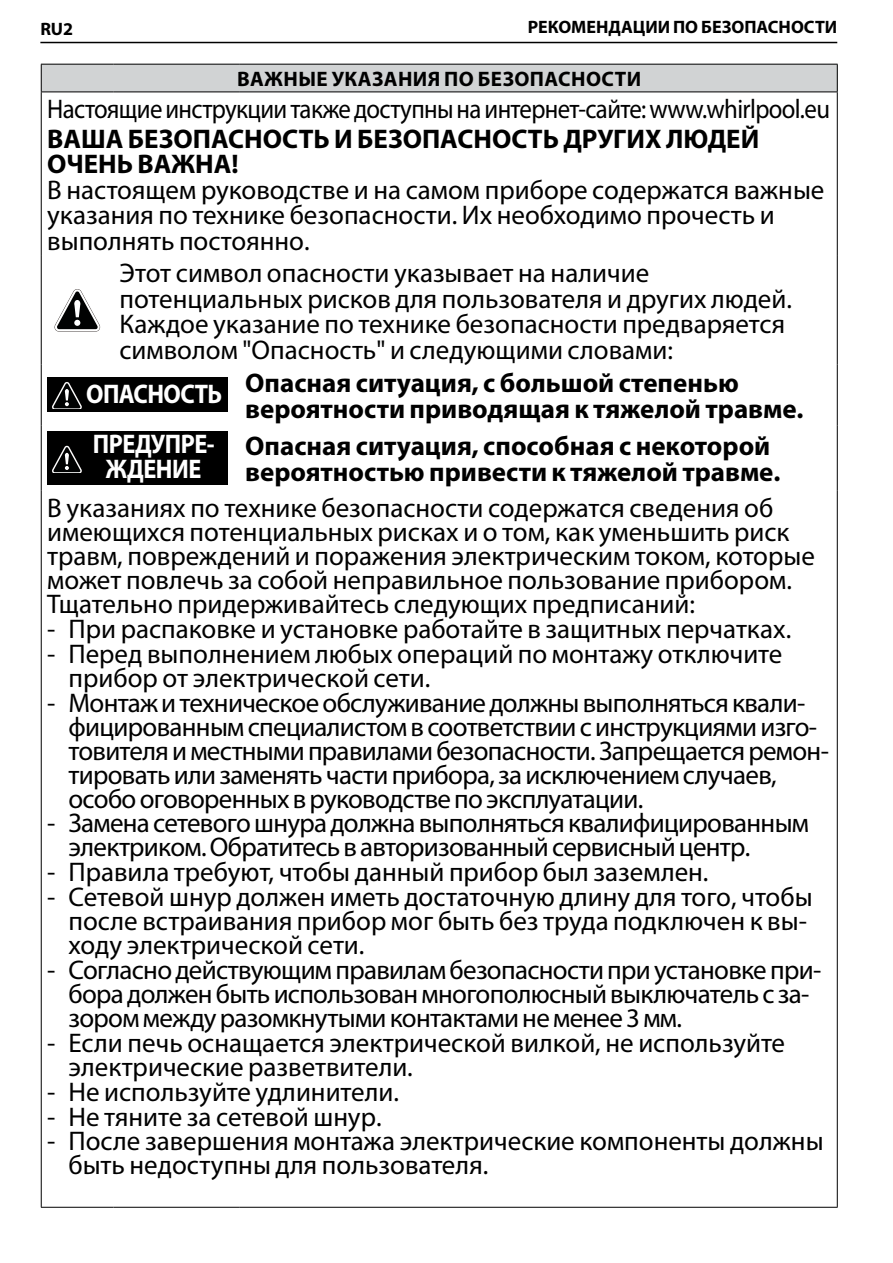
<style>
.page{position:relative;width:893px;height:1263px;background:#fff}
.page>*{position:absolute;margin:0;border:0;box-sizing:border-box;transform-origin:0 0}
.t1{font:27px/24px "Myriad Pro";letter-spacing:-.005em;color:#000}
.t2{font:27px/24px "Myriad Pro";letter-spacing:-.025em;color:#000}
.t3{font:700 27px/25.5px "Myriad Pro";color:#000}
.t4{font:27px "Myriad Pro";letter-spacing:-.025em;color:#000;scale:.92 1}
.t5{font:700 27px/25.5px "Myriad Pro";letter-spacing:-.02em;color:#fff;text-align:center;scale:.9 1}
.t6{font:700 21px "Myriad Pro";letter-spacing:.02em;color:#000}
.t7{font:700 18px "Myriad Pro";color:#000}
.s1{color:#fff}
</style>
<div class="page">
<hr style="left:40px;top:42px;width:797px;height:1px;background:#000">
<div style="left:41px;top:64px;width:796px;height:28px;background:#d1d3d4"></div>
<svg style="left:837px;top:65px;width:1px;height:27px"></svg>
<hr style="left:837px;top:92px;width:1px;height:164px;background:#000">
<hr style="left:837px;top:256px;width:1px;height:109px;background:#000">
<hr style="left:837px;top:491px;width:1px;height:716px;background:#000">
<hr style="left:41px;top:64px;width:72px;height:1px;background:#000">
<svg style="left:41px;top:65px;width:1px;height:27px"></svg>
<hr style="left:113px;top:64px;width:126px;height:1px;background:#000">
<hr style="left:239px;top:64px;width:599px;height:1px;background:#000">
<hr style="left:41px;top:92px;width:72px;height:1px;background:#000">
<hr style="left:41px;top:92px;width:1px;height:164px;background:#000">
<hr style="left:113px;top:92px;width:126px;height:1px;background:#000">
<hr style="left:239px;top:92px;width:599px;height:1px;background:#000">
<hr style="left:41px;top:256px;width:1px;height:109px;background:#000">
<hr style="left:41px;top:365px;width:1px;height:60px;background:#000">
<hr style="left:837px;top:365px;width:1px;height:60px;background:#000">
<hr style="left:41px;top:425px;width:1px;height:66px;background:#000">
<hr style="left:837px;top:425px;width:1px;height:66px;background:#000">
<hr style="left:41px;top:491px;width:1px;height:716px;background:#000">
<hr style="left:41px;top:1207px;width:72px;height:1px;background:#000">
<hr style="left:113px;top:1207px;width:126px;height:1px;background:#000">
<hr style="left:239px;top:1207px;width:599px;height:1px;background:#000">
<svg style="left:55px;top:289px;width:45px;height:43px"></svg>
<div style="left:47px;top:377px;width:181px;height:35px;background:#000"></div>
<svg style="left:52px;top:382px;width:30px;height:27px"></svg>
<div style="left:47px;top:431px;width:181px;height:54px;background:#000"></div>
<svg style="left:52px;top:446px;width:30px;height:27px"></svg>
<p class="t7" style="left:40px;top:17px;width:34px">RU2</p>
<p class="t7" style="left:528px;top:16px;width:311px">РЕКОМЕНДАЦИИ ПО БЕЗОПАСНОСТИ</p>
<p class="t6" style="left:237px;top:65px;width:405px">ВАЖНЫЕ УКАЗАНИЯ ПО БЕЗОПАСНОСТИ</p>
<p class="t4" style="left:47px;top:92px;width:852px">Настоящие инструкции также доступны на интернет-сайте: www.whirlpool.eu</p>
<p class="t3" style="left:47px;top:125px;width:713px">ВАША БЕЗОПАСНОСТЬ И БЕЗОПАСНОСТЬ ДРУГИХ ЛЮДЕЙ<br>ОЧЕНЬ ВАЖНА!</p>
<p class="t1" style="left:47px;top:177px;width:779px;line-height:25.5px">В настоящем руководстве и на самом приборе содержатся важные указания по технике безопасности. Их необходимо прочесть и выполнять постоянно.</p>
<p class="t1" style="left:119px;top:260px;width:674px;line-height:25.5px">Этот символ опасности указывает на наличие потенциальных рисков для пользователя и других людей.<br>Каждое указание по технике безопасности предваряется символом "Опасность" и следующими словами:</p>
<p class="t3" style="left:245px;top:370px;width:560px;text-indent:-159px"><span class="s1">ОПАСНОСТЬ</span> Опасная ситуация, с большой степенью вероятности приводящая к тяжелой травме.</p>
<p class="t5" style="left:93px;top:430px;width:137px">ПРЕДУПРЕ-<br>ЖДЕНИЕ</p>
<p class="t3" style="left:245px;top:433px;width:537px">Опасная ситуация, способная с некоторой вероятностью привести к тяжелой травме.</p>
<p class="t1" style="left:47px;top:496px;width:769px">В указаниях по технике безопасности содержатся сведения об имеющихся потенциальных рисках и о том, как уменьшить риск травм, повреждений и поражения электрическим током, которые может повлечь за собой неправильное пользование прибором.<br>Тщательно придерживайтесь следующих предписаний:</p>
<p class="t1" style="left:47px;top:616px;width:745px">- При распаковке и установке работайте в защитных перчатках.</p>
<p class="t1" style="left:68px;top:641px;width:715px;text-indent:-21px">- Перед выполнением любых операций по монтажу отключите прибор от электрической сети.</p>
<p class="t2" style="left:68px;top:690px;width:762px;text-indent:-21px">- Монтаж и техническое обслуживание должны выполняться квали&shy;фицированным специалистом в соответствии с инструкциями изго&shy;товителя и местными правилами безопасности. Запрещается ремон&shy;тировать или заменять части прибора, за исключением случаев, особо оговоренных в руководстве по эксплуатации.</p>
<p class="t2" style="left:68px;top:811px;width:742px;text-indent:-21px">- Замена сетевого шнура должна выполняться квалифицированным электриком. Обратитесь в авторизованный сервисный центр.</p>
<p class="t1" style="left:47px;top:860px;width:663px">- Правила требуют, чтобы данный прибор был заземлен.</p>
<p class="t1" style="left:68px;top:885px;width:746px;text-indent:-21px">- Сетевой шнур должен иметь достаточную длину для того, чтобы после встраивания прибор мог быть без труда подключен к вы&shy;ходу электрической сети.</p>
<p class="t2" style="left:68px;top:957px;width:754px;text-indent:-21px">- Согласно действующим правилам безопасности при установке при&shy;бора должен быть использован многополюсный выключатель с за&shy;зором между разомкнутыми контактами не менее 3 мм.</p>
<p class="t1" style="left:68px;top:1030px;width:718px;text-indent:-21px">- Если печь оснащается электрической вилкой, не используйте электрические разветвители.</p>
<p class="t1" style="left:47px;top:1079px;width:353px">- Не используйте удлинители.</p>
<p class="t1" style="left:47px;top:1104px;width:336px">- Не тяните за сетевой шнур.</p>
<p class="t1" style="left:68px;top:1129px;width:757px;text-indent:-21px">- После завершения монтажа электрические компоненты должны быть недоступны для пользователя.</p>
</div>
